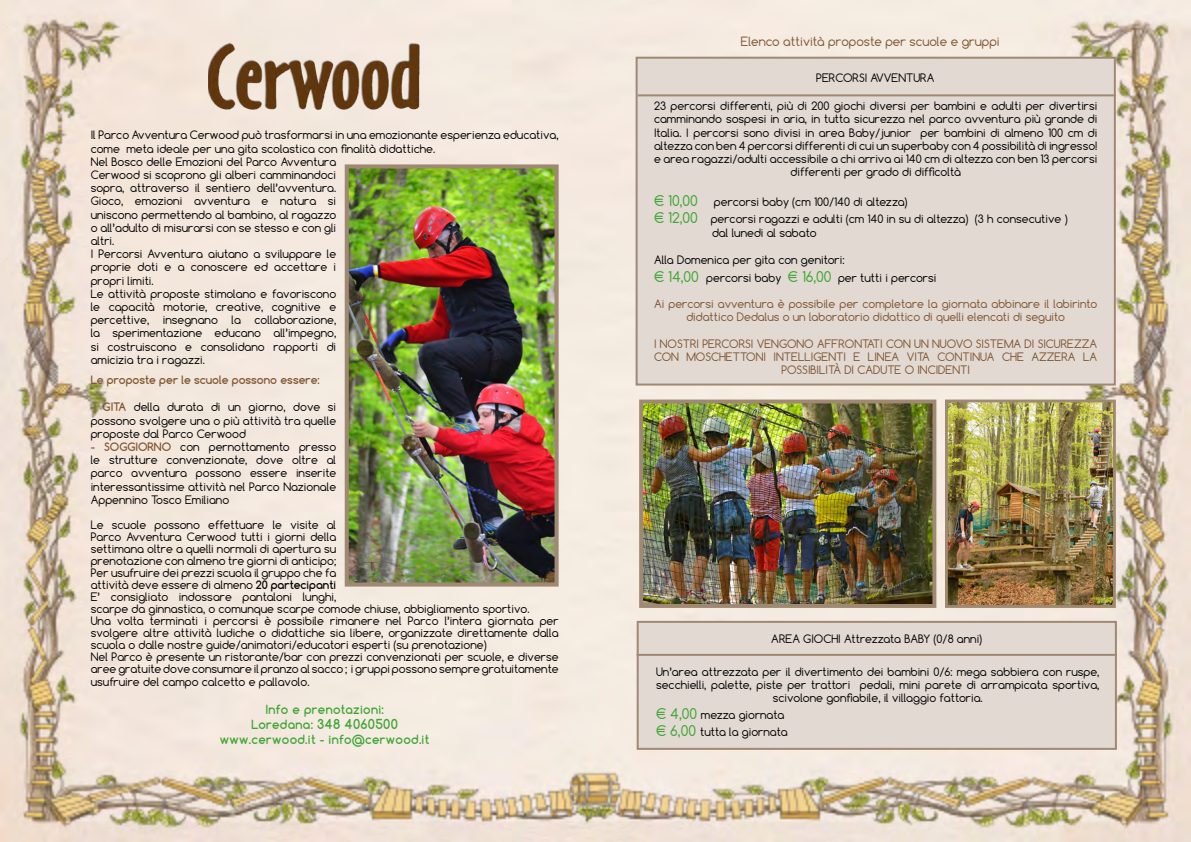
<style>
.page{position:relative;width:1191px;height:842px;background:#fff}
.page>*{position:absolute;margin:0;border:0;box-sizing:border-box;transform-origin:0 0}
.t1{font:14px "Comfortaa";color:#3fa535}
.t2{font:700 13px "Comfortaa";letter-spacing:.025em;color:#3fa535}
.t3{font:700 12px "Comfortaa";letter-spacing:.025em;color:#3fa535}
.t4{font:12px "Comfortaa";color:#805531}
.t5{font:11px/13.2px "Comfortaa";color:#000}
.t6{font:11px/13.2px "Comfortaa";color:#805531;text-align:center}
.t7{font:700 11px "Comfortaa";color:#805531}
.s1{font-weight:700;color:#805531}
.s2{font-weight:700}
.s3{font-size:12px}
.s4{font-size:14px;color:#3fa535}
</style>
<div class="page">
<img style="left:0;top:0;width:1191px;height:842px">
<img style="left:350px;top:169px;width:203px;height:413px">
<div style="left:345px;top:164px;width:213px;height:423px;border:4px solid #9f8973"></div>
<img style="left:209px;top:37px;width:212px;height:76px">
<div style="left:635px;top:57px;width:480px;height:329px;background:#e1d9d2;border:2px solid #9f8973"></div>
<hr style="left:638px;top:94px;width:477px;height:2px;background:#9f8973">
<div style="left:636px;top:621px;width:480px;height:129px;background:#e1d9d2;border:2px solid #9f8973"></div>
<hr style="left:636px;top:654px;width:480px;height:2px;background:#9f8973">
<img style="left:644px;top:405px;width:287px;height:198px">
<div style="left:639px;top:400px;width:297px;height:208px;border:4px solid #9f8973"></div>
<img style="left:949px;top:404px;width:162px;height:200px">
<div style="left:945px;top:400px;width:170px;height:208px;border:3px solid #9f8973"></div>
<p class="t5" style="left:91px;top:128px;width:469px">Il Parco Avventura Cerwood può trasformarsi in una emozionante esperienza educativa, come meta ideale per una gita scolastica con finalità didattiche.<br>Nel Bosco delle Emozioni del Parco Avventura<br>Cerwood si scoprono gli alberi camminandoci<br>sopra, attraverso il sentiero dell’avventura.<br>Gioco, emozioni avventura e natura si<br>uniscono permettendo al bambino, al ragazzo<br>o all’adulto di misurarsi con se stesso e con gli<br>altri.<br>I Percorsi Avventura aiutano a sviluppare le<br>proprie doti e a conoscere ed accettare i<br>propri limiti.<br>Le attività proposte stimolano e favoriscono<br>le capacità motorie, creative, cognitive e<br>percettive, insegnano la collaborazione,<br>la sperimentazione educano all’impegno,<br>si costruiscono e consolidano rapporti di<br>amicizia tra i ragazzi.</p>
<p class="t7" style="left:91px;top:373px;width:230px">Le proposte per le scuole possono essere:</p>
<p class="t5" style="left:91px;top:400px;width:247px;text-align:justify"><span class="s1">- GITA</span> della durata di un giorno, dove si possono svolgere una o più attività tra quelle proposte dal Parco Cerwood</p>
<p class="t5" style="left:91px;top:440px;width:247px;text-align:justify"><span class="s1">- SOGGIORNO</span> con pernottamento presso le strutture convenzionate, dove oltre al parco avventura possono essere inserite interessantissime attività nel Parco Nazionale Appennino Tosco Emiliano</p>
<p class="t5" style="left:91px;top:519px;width:469px;line-height:12px">Le scuole possono effettuare le visite al<br>Parco Avventura Cerwood tutti i giorni della<br>settimana oltre a quelli normali di apertura su<br>prenotazione con almeno tre giorni di anticipo;<br>Per usufruire dei prezzi scuola il gruppo che fa<br>attività deve essere di almeno <span class="s2">20 partecipanti<br></span>E’ consigliato indossare pantaloni lunghi,<br>scarpe da ginnastica, o comunque scarpe comode chiuse, abbigliamento sportivo.<br>Una volta terminati i percorsi è possibile rimanere nel Parco l’intera giornata per svolgere altre attività ludiche o didattiche sia libere, organizzate direttamente dalla scuola o dalle nostre guide/animatori/educatori esperti (su prenotazione)<br>Nel Parco è presente un ristorante/bar con prezzi convenzionati per scuole, e diverse aree gratuite dove consumare il pranzo al sacco ; i gruppi possono sempre gratuitamente</p>
<p class="t5" style="left:91px;top:675px;width:220px">usufruire del campo calcetto e pallavolo.</p>
<p class="t3" style="left:265px;top:701px;width:120px">Info e prenotazioni:</p>
<p class="t2" style="left:251px;top:716px;width:148px"><span class="s3">Loredana:</span> 348 4060500</p>
<p class="t3" style="left:220px;top:731px;width:211px">www.cerwood.it - info@cerwood.it</p>
<p class="t4" style="left:741px;top:34px;width:260px">Elenco attività proposte per scuole e gruppi</p>
<p class="t5" style="left:816px;top:71px;width:120px">PERCORSI AVVENTURA</p>
<p class="t5" style="left:654px;top:99px;width:445px;text-align:center">23 percorsi differenti, più di 200 giochi diversi per bambini e adulti per divertirsi camminando sospesi in aria, in tutta sicurezza nel parco avventura più grande di Italia. I percorsi sono divisi in area Baby/junior per bambini di almeno 100 cm di altezza con ben 4 percorsi differenti di cui un superbaby con 4 possibilità di ingresso! e area ragazzi/adulti accessibile a chi arriva ai 140 cm di altezza con ben 13 percorsi differenti per grado di difficoltà</p>
<p class="t1" style="left:654px;top:192px;width:45px">€ 10,00</p>
<p class="t5" style="left:654px;top:194px;width:415px;line-height:16.8px;text-indent:60px">percorsi baby (cm 100/140 di altezza)<br><span class="s4">€ 12,00</span> percorsi ragazzi e adulti (cm 140 in su di altezza) (3 h consecutive )</p>
<p class="t5" style="left:712px;top:226px;width:106px">dal lunedi al sabato</p>
<p class="t5" style="left:654px;top:250px;width:284px;line-height:18px">Alla Domenica per gita con genitori:<br><span class="s4">€ 14,00</span> percorsi baby <span class="s4">€ 16,00</span> per tutti i percorsi</p>
<p class="t6" style="left:654px;top:297px;width:445px">Ai percorsi avventura è possibile per completare la giornata abbinare il labirinto didattico Dedalus o un laboratorio didattico di quelli elencati di seguito</p>
<p class="t6" style="left:654px;top:337px;width:445px">I NOSTRI PERCORSI VENGONO AFFRONTATI CON UN NUOVO SISTEMA DI SICUREZZA<br>CON MOSCHETTONI INTELLIGENTI E LINEA VITA CONTINUA CHE AZZERA LA<br>POSSIBILITÀ DI CADUTE O INCIDENTI</p>
<p class="t5" style="left:771px;top:632px;width:212px">AREA GIOCHI Attrezzata BABY (0/8 anni)</p>
<p class="t5" style="left:656px;top:665px;width:445px;text-align:center">Un’area attrezzata per il divertimento dei bambini 0/6: mega sabbiera con ruspe, secchielli, palette, piste per trattori pedali, mini parete di arrampicata sportiva, scivolone gonfiabile, il villaggio fattoria.</p>
<p class="t5" style="left:656px;top:706px;width:133px;line-height:16.8px"><span class="s4">€ 4,00</span> mezza giornata <span class="s4">€ 6,00</span> tutta la giornata</p>
</div>
